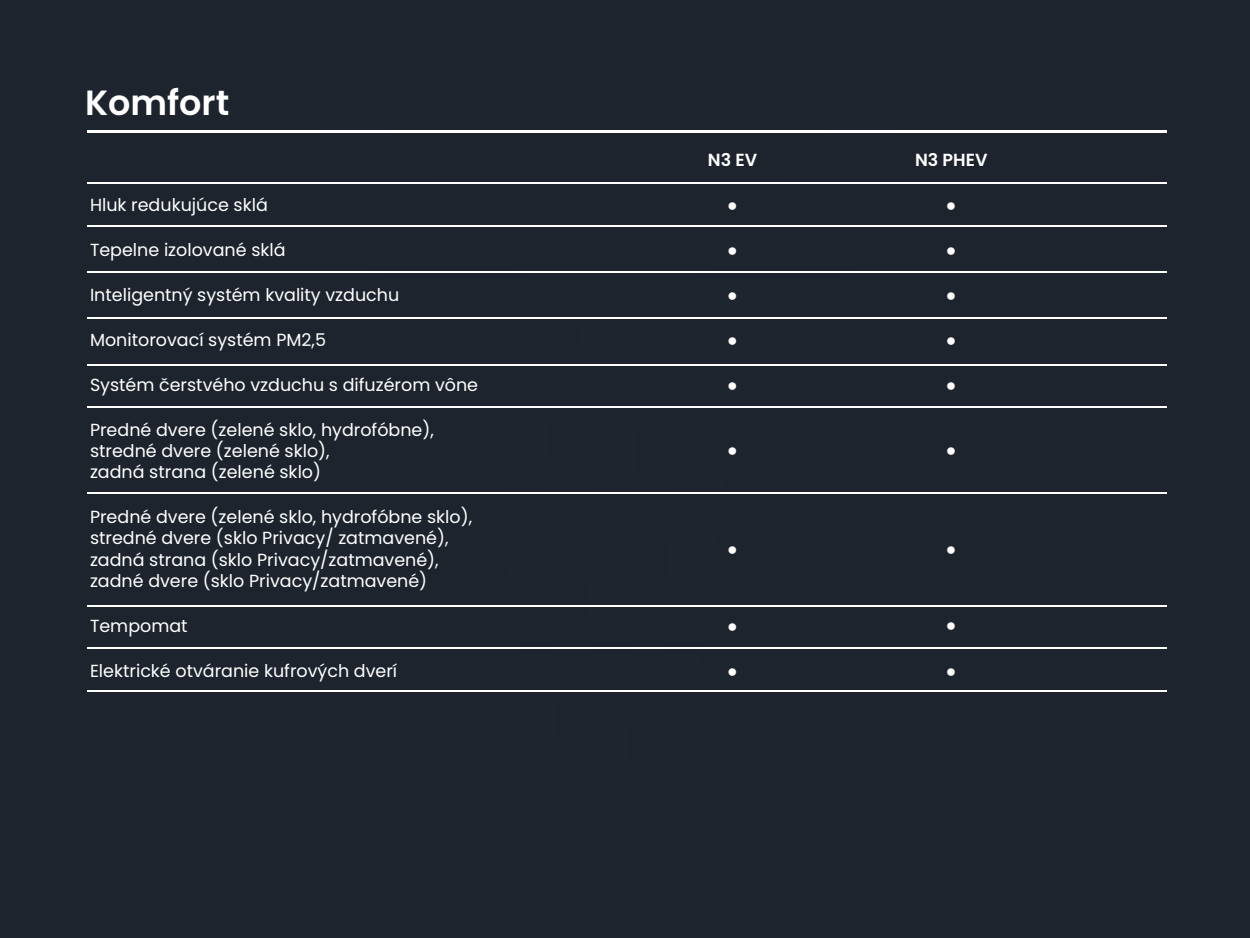
<style>
.page{position:relative;width:1250px;height:938px;background:#1d242d}
.page>*{position:absolute;margin:0;border:0;box-sizing:border-box;transform-origin:0 0}
.t1{font:600 35px "Poppins";color:#fff}
.t2{font:17.5px/21px "Poppins";color:#fff}
.t3{font:17.5px "Arial";color:#fff}
.t4{font:600 17.5px "Poppins";color:#fff}
</style>
<div class="page">
<svg style="left:662px;top:132px;width:237px;height:560px"></svg>
<svg style="left:321px;top:132px;width:236px;height:560px"></svg>
<svg style="left:579px;top:317px;width:61px;height:375px"></svg>
<hr style="left:87px;top:130px;width:1080px;height:2px;background:#fff">
<hr style="left:87px;top:182px;width:1080px;height:2px;background:#fff">
<hr style="left:87px;top:225px;width:1080px;height:1px;background:#fff">
<hr style="left:87px;top:271px;width:1080px;height:1px;background:#fff">
<hr style="left:87px;top:318px;width:1080px;height:1px;background:#fff">
<hr style="left:87px;top:364px;width:1080px;height:1px;background:#fff">
<hr style="left:87px;top:406px;width:1080px;height:2px;background:#fff">
<hr style="left:87px;top:492px;width:1080px;height:2px;background:#fff">
<hr style="left:87px;top:605px;width:1080px;height:1px;background:#fff">
<hr style="left:87px;top:648px;width:1080px;height:1px;background:#fff">
<hr style="left:88px;top:690px;width:1080px;height:1px;background:#fff">
<h1 class="t1" style="left:85px;top:82px;width:146px">Komfort</h1>
<p class="t2" style="left:90px;top:195px;width:179px">Hluk redukujúce sklá</p>
<p class="t2" style="left:90px;top:240px;width:197px">Tepelne izolované sklá</p>
<p class="t2" style="left:90px;top:285px;width:311px">Inteligentný systém kvality vzduchu</p>
<p class="t2" style="left:90px;top:330px;width:238px">Monitorovací systém PM2,5</p>
<p class="t2" style="left:90px;top:375px;width:390px">Systém čerstvého vzduchu s difuzérom vône</p>
<p class="t2" style="left:90px;top:420px;width:345px">Predné dvere (zelené sklo, hydrofóbne), stredné dvere (zelené sklo),<br>zadná strana (zelené sklo)</p>
<p class="t2" style="left:90px;top:507px;width:384px">Predné dvere (zelené sklo, hydrofóbne sklo), stredné dvere (sklo Privacy/ zatmavené), zadná strana (sklo Privacy/zatmavené), zadné dvere (sklo Privacy/zatmavené)</p>
<p class="t2" style="left:90px;top:615px;width:99px">Tempomat</p>
<p class="t2" style="left:90px;top:660px;width:309px">Elektrické otváranie kufrových dverí</p>
<p class="t4" style="left:708px;top:150px;width:51px">N3 EV</p>
<p class="t3" style="left:727px;top:193px;width:12px">●</p>
<p class="t3" style="left:727px;top:238px;width:12px">●</p>
<p class="t3" style="left:727px;top:283px;width:12px">●</p>
<p class="t3" style="left:727px;top:328px;width:12px">●</p>
<p class="t3" style="left:727px;top:373px;width:12px">●</p>
<p class="t4" style="left:915px;top:150px;width:74px">N3 PHEV</p>
<p class="t3" style="left:946px;top:193px;width:12px">●</p>
<p class="t3" style="left:946px;top:238px;width:12px">●</p>
<p class="t3" style="left:946px;top:283px;width:12px">●</p>
<p class="t3" style="left:946px;top:328px;width:12px">●</p>
<p class="t3" style="left:946px;top:373px;width:12px">●</p>
<p class="t3" style="left:727px;top:438px;width:12px">●</p>
<p class="t3" style="left:946px;top:438px;width:12px">●</p>
<p class="t3" style="left:727px;top:537px;width:12px">●</p>
<p class="t3" style="left:946px;top:537px;width:12px">●</p>
<p class="t3" style="left:727px;top:613px;width:12px">●</p>
<p class="t3" style="left:727px;top:658px;width:12px">●</p>
<p class="t3" style="left:946px;top:613px;width:12px">●</p>
<p class="t3" style="left:946px;top:658px;width:12px">●</p>
</div>
